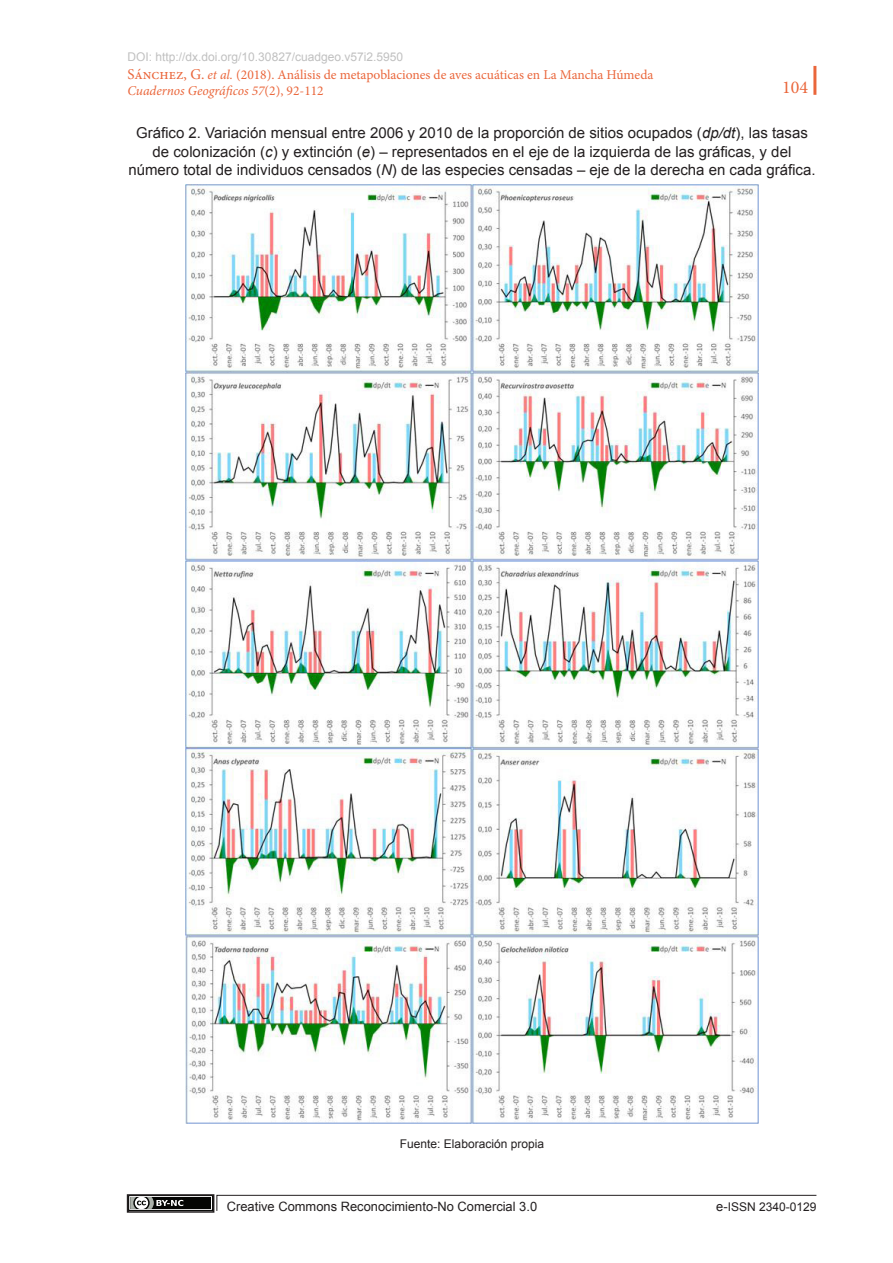
<style>
.page{position:relative;width:893px;height:1263px;background:#fff}
.page>*{position:absolute;margin:0;border:0;box-sizing:border-box;transform-origin:0 0}
.t1{font:18px "Minion Pro";color:#ea663b}
.LEYENDAS{font:15px/18px "Arial";color:#231f20;text-align:center}
.t2{font:13.5px/16.2px "Minion Pro";color:#ea663b}
.t3{font:12.9px "Arial";color:#231f20}
.t4{font:12px "Arial";color:#c0c0c0}
.Piesdefoto{font:12px "Arial";color:#231f20}
.s1{font-size:15px}
.s2{font-style:italic}
.s3{font-size:12.9px}
</style>
<div class="page">
<hr style="left:813px;top:66px;width:3px;height:29px;background:#ea663b">
<div style="left:130px;top:1197px;width:81px;height:12px;background:#040503"></div>
<svg style="left:130px;top:1197px;width:53px;height:12px"></svg>
<div style="left:127px;top:1194px;width:87px;height:19px;border:2px solid #231f20"></div>
<svg style="left:216px;top:1194px;width:601px;height:17px"></svg>
<img style="left:185px;top:185px;width:574px;height:938px">
<p class="t4" style="left:128px;top:49px;width:277px">DOI: http://dx.doi.org/10.30827/cuadgeo.v57i2.5950</p>
<p class="t2" style="left:128px;top:66px;width:527px"><span class="s1">Sánchez, G.</span> <span class="s2">et al.</span> (2018). Análisis de metapoblaciones de aves acuáticas en La Mancha Húmeda<br><span class="s2">Cuadernos Geográficos 57</span>(2), 92-112</p>
<p class="LEYENDAS" style="left:128px;top:124px;width:689px">Gráfico 2. Variación mensual entre 2006 y 2010 de la proporción de sitios ocupados (<span class="s2">dp/dt</span>), las tasas de colonización (<span class="s2">c</span>) y extinción (<span class="s2">e</span>) – representados en el eje de la izquierda de las gráficas, y del número total de individuos censados (<span class="s2">N</span>) de las especies censadas – eje de la derecha en cada gráfica.</p>
<p class="t1" style="left:782px;top:75px;width:27px">104</p>
<p class="Piesdefoto" style="left:400px;top:1136px;width:146px">Fuente: Elaboración propia</p>
<p class="t3" style="left:227px;top:1198px;width:312px">Creative Commons Reconocimiento-No Comercial 3.0</p>
<p class="Piesdefoto" style="left:716px;top:1199px;width:102px"><span class="s3">e-</span>ISSN 2340-0129</p>
</div>
